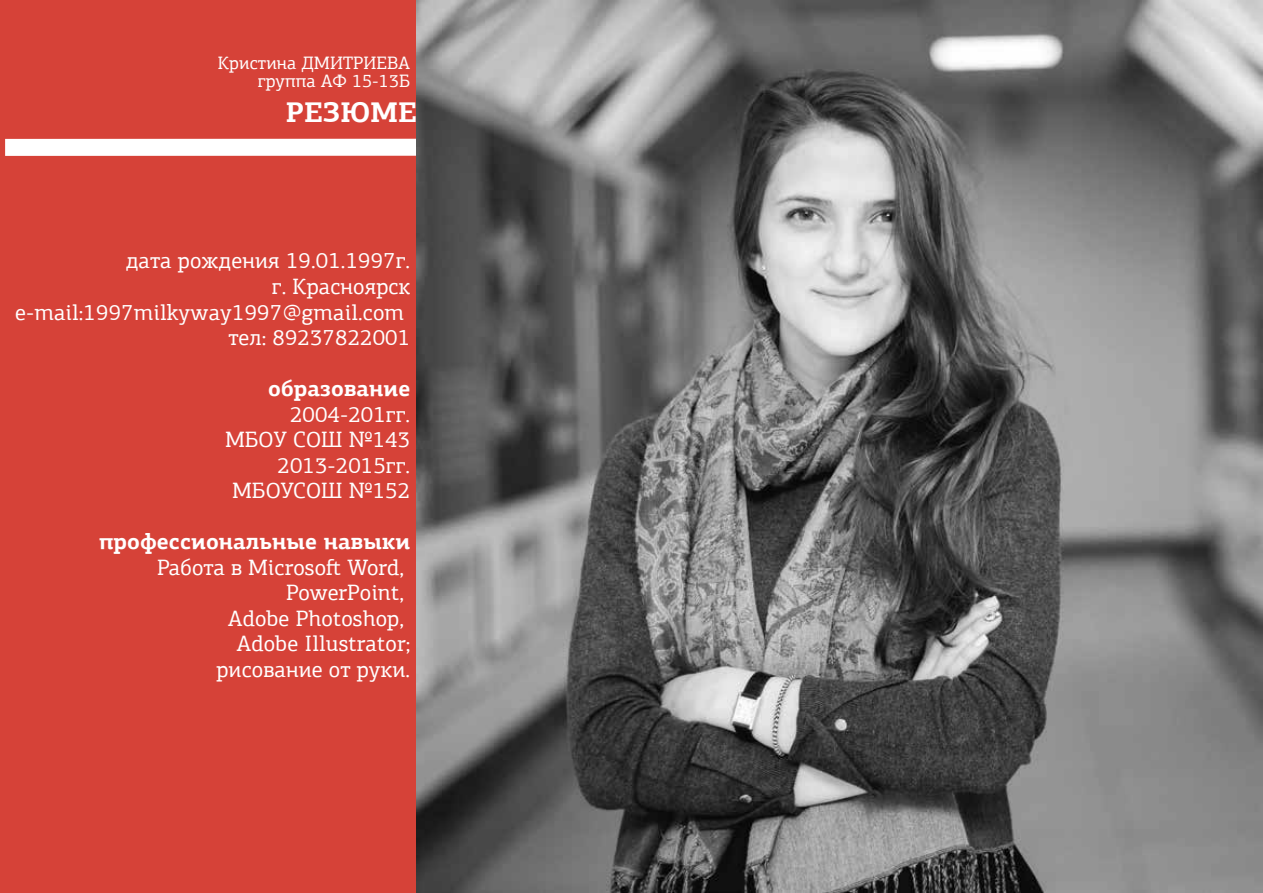
<style>
.page{position:relative;width:1263px;height:893px;background:#fff}
.page>*{position:absolute;margin:0;border:0;box-sizing:border-box;transform-origin:0 0}
.t1{font:700 28.5px "PF Agora Slab Pro";letter-spacing:.005em;color:#fff}
.t2{font:22.2px/25.5px "PF Agora Slab Pro";letter-spacing:.005em;color:#fff;text-align:right}
.t3{font:700 22.2px "PF Agora Slab Pro";letter-spacing:.005em;color:#fff}
.t4{font:18px/18.6px "PF Agora Slab Pro";letter-spacing:.005em;color:#fff;text-align:right}
</style>
<div class="page">
<div style="left:0;top:0;width:427px;height:893px;background:#d64238"></div>
<div style="left:5px;top:139px;width:417px;height:17px;background:#fff"></div>
<img style="left:417px;top:0;width:846px;height:893px">
<p class="t4" style="left:218px;top:53px;width:194px">Кристина ДМИТРИЕВА группа АФ 15-13Б</p>
<p class="t1" style="left:286px;top:94px;width:132px">РЕЗЮМЕ</p>
<p class="t2" style="left:15px;top:248px;width:396px">дата рождения 19.01.1997г.<br>г. Красноярск e-mail:1997milkyway1997@gmail.com тел: 89237822001</p>
<p class="t3" style="left:268px;top:374px;width:144px">образование</p>
<p class="t2" style="left:225px;top:401px;width:186px">2004-201гг.<br>МБОУ СОШ №143<br>2013-2015гг.<br>МБОУСОШ №152</p>
<p class="t3" style="left:99px;top:528px;width:313px">профессиональные навыки</p>
<p class="t2" style="left:157px;top:554px;width:255px">Работа в Microsoſt Word,<br>PowerPoint,<br>Adobe Photoshop,<br>Adobe Illustrator; рисование от руки.</p>
</div>
